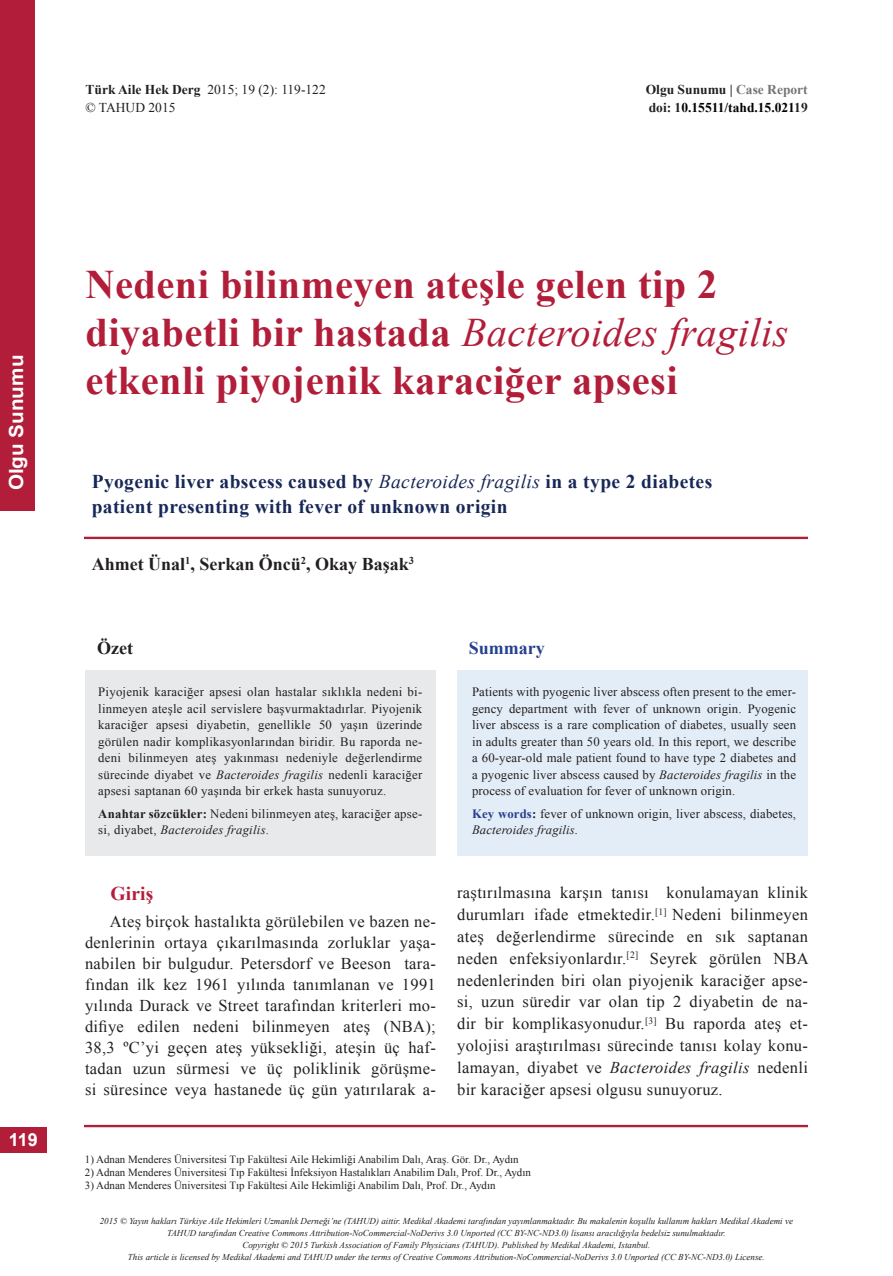
<style>
.page{position:relative;width:893px;height:1276px;background:#fff}
.page>*{position:absolute;margin:0;border:0;box-sizing:border-box;transform-origin:0 0}
.t1{font:700 40.5px/48px "Times New Roman";letter-spacing:.01em;color:#b21e3a}
.t2{font:700 19.5px/25.5px "Times New Roman";letter-spacing:.02em;color:#172757}
.t3{font:700 19.5px "Arial";color:#fff;scale:1.06 1}
.t4{font:700 19.5px "Times New Roman";letter-spacing:.01em;color:#b21e3a}
.t5{font:700 18px "Times New Roman";color:#231f20}
.t6{font:700 18px "Times New Roman";color:#253f8e}
.t7{font:700 18px "Arial";color:#fff}
.t8{font:16.5px/21.8px "Times New Roman";letter-spacing:.02em;color:#231f20;text-align:justify}
.t9{font:700 13.5px/18px "Times New Roman";color:#000}
.t10{font:13.5px/18px "Times New Roman";color:#231f20}
.t11{font:12.75px/16.5px "Times New Roman";letter-spacing:.01em;color:#231f20;text-align:justify}
.t12{font:10.95px "Times New Roman";color:#231f20}
.t13{font:italic 9px/12px "Times New Roman";color:#231f20;text-align:center}
.s1{font-weight:700}
.s2{color:#231f20}
.s3{color:#727477}
.s4{font-weight:400;font-style:italic}
.s5{font-style:italic}
.s6{font-weight:700;color:#253f8e}
</style>
<div class="page">
<div style="left:0;top:0;width:34px;height:510px;background:#b21e3a"></div>
<div style="left:0;top:1127px;width:47px;height:25px;background:#b21e3a"></div>
<div style="left:84px;top:537px;width:724px;height:2px;border:1px solid #b21e3a"></div>
<div style="left:84px;top:1125px;width:724px;height:2px;border:1px solid #b21e3a"></div>
<div style="left:85px;top:670px;width:351px;height:185px;background:#e8e9ea"></div>
<div style="left:457px;top:670px;width:351px;height:185px;background:#e3edf7"></div>
<p class="t10" style="left:86px;top:80px;width:242px"><span class="s1">Türk Aile Hek Derg</span> 2015; 19 (2): 119-122 © TAHUD 2015</p>
<p class="t9" style="left:646px;top:80px;width:163px"><span class="s2">Olgu Sunumu |</span> <span class="s3">Case Report </span><span class="s2">doi: 1</span>0.15511/tahd.15.021<span class="s2">19</span></p>
<h2 class="t3" style="left:3px;top:490px;width:129px;rotate:-90deg">Olgu Sunumu</h2>
<h3 class="t7" style="left:9px;top:1126px;width:31px">119</h3>
<h1 class="t1" style="left:86px;top:259px;width:704px">Nedeni bilinmeyen ateşle gelen tip 2 diyabetli bir hastada <span class="s4">Bacteroides fragilis </span>etkenli piyojenik karaciğer apsesi</h1>
<h2 class="t2" style="left:92px;top:468px;width:622px">Pyogenic liver abscess caused by <span class="s4">Bacteroides fragilis</span> in a type 2 diabetes patient presenting with fever of unknown origin</h2>
<h3 class="t5" style="left:92px;top:551px;width:324px">Ahmet Ünal<sup>1</sup>, Serkan Öncü<sup>2</sup>, Okay Başak<sup>3</sup></h3>
<h3 class="t5" style="left:97px;top:635px;width:37px">Özet</h3>
<p class="t11" style="left:98px;top:683px;width:326px">Piyojenik karaciğer apsesi olan hastalar sıklıkla nedeni bi&shy;linmeyen ateşle acil servislere başvurmaktadırlar. Piyojenik karaciğer apsesi diyabetin, genellikle 50 yaşın üzerinde görülen nadir komplikasyonlarından biridir. Bu raporda ne&shy;deni bilinmeyen ateş yakınması nedeniyle değerlendirme sürecinde diyabet ve <span class="s5">Bacteroides fragilis</span> nedenli karaciğer apsesi saptanan 60 yaşında bir erkek hasta sunuyoruz.</p>
<p class="t11" style="left:98px;top:805px;width:326px"><span class="s1">Anahtar sözcükler:</span> Nedeni bilinmeyen ateş, karaciğer apse&shy;si, diyabet, <span class="s5">Bacteroides fragilis</span>.</p>
<h2 class="t4" style="left:110px;top:879px;width:45px">Giriş</h2>
<p class="t8" style="left:85px;top:910px;width:352px;line-height:21px;text-indent:25px">Ateş birçok hastalıkta görülebilen ve bazen ne&shy;denlerinin ortaya çıkarılmasında zorluklar yaşa&shy;nabilen bir bulgudur. Petersdorf ve Beeson tara&shy;fından ilk kez 1961 yılında tanımlanan ve 1991 yılında Durack ve Street tarafından kriterleri mo&shy;difiye edilen nedeni bilinmeyen ateş (NBA); 38,3 ºC’yi geçen ateş yüksekliği, ateşin üç haf&shy;tadan uzun sürmesi ve üç poliklinik görüşme&shy;si süresince veya hastanede üç gün yatırılarak a-</p>
<h3 class="t6" style="left:469px;top:635px;width:77px">Summary</h3>
<p class="t11" style="left:472px;top:683px;width:326px">Patients with pyogenic liver abscess often present to the emer&shy;gency department with fever of unknown origin. Pyogenic liver abscess is a rare complication of diabetes, usually seen in adults greater than 50 years old. In this report, we describe a 60-year-old male patient found to have type 2 diabetes and a pyogenic liver abscess caused by <span class="s5">Bacteroides fragilis</span> in the process of evaluation for fever of unknown origin.</p>
<p class="t11" style="left:472px;top:805px;width:326px"><span class="s6">Key words</span><span class="s1">:</span> fever of unknown origin, liver abscess, diabetes,<br><span class="s5">Bacteroides fragilis.</span></p>
<p class="t8" style="left:457px;top:881px;width:353px">raştırılmasına karşın tanısı konulamayan klinik durumları ifade etmektedir.<sup>[1]</sup> Nedeni bilinmeyen ateş değerlendirme sürecinde en sık saptanan neden enfeksiyonlardır.<sup>[2]</sup> Seyrek görülen NBA nedenlerinden biri olan piyojenik karaciğer apse&shy;si, uzun süredir var olan tip 2 diyabetin de na&shy;dir bir komplikasyonudur.<sup>[3]</sup> Bu raporda ateş et&shy;yolojisi araştırılması sürecinde tanısı kolay konu&shy;lamayan, diyabet ve <span class="s5">Bacteroides fragilis</span> nedenli bir karaciğer apsesi olgusu sunuyoruz.</p>
<p class="t12" style="left:85px;top:1151px;width:435px">1) Adnan Menderes Üniversitesi Tıp Fakültesi Aile Hekimliği Anabilim Dalı, Araş. Gör. Dr., Aydın</p>
<p class="t12" style="left:85px;top:1164px;width:447px">2) Adnan Menderes Üniversitesi Tıp Fakültesi İnfeksiyon Hastalıkları Anabilim Dalı, Prof. Dr., Aydın</p>
<p class="t12" style="left:85px;top:1177px;width:412px">3) Adnan Menderes Üniversitesi Tıp Fakültesi Aile Hekimliği Anabilim Dalı, Prof. Dr., Aydın</p>
<p class="t13" style="left:100px;top:1215px;width:695px">2015 © Yayın hakları Türkiye Aile Hekimleri Uzmanlık Derneği’ne (TAHUD) aittir. Medikal Akademi tarafından yayımlanmaktadır. Bu makalenin koşullu kullanım hakları Medikal Akademi ve TAHUD tarafından Creative Commons Attribution-NoCommercial-NoDerivs 3.0 Unported (CC BY-NC-ND3.0) lisansı aracılığıyla bedelsiz sunulmaktadır.<br>Copyright © 2015 Turkish Association of Family Physicians (TAHUD). Published by Medikal Akademi, Istanbul.<br>This article is licensed by Medikal Akademi and TAHUD under the terms of Creative Commons Attribution-NoCommercial-NoDerivs 3.0 Unported (CC BY-NC-ND3.0) License.</p>
</div>
